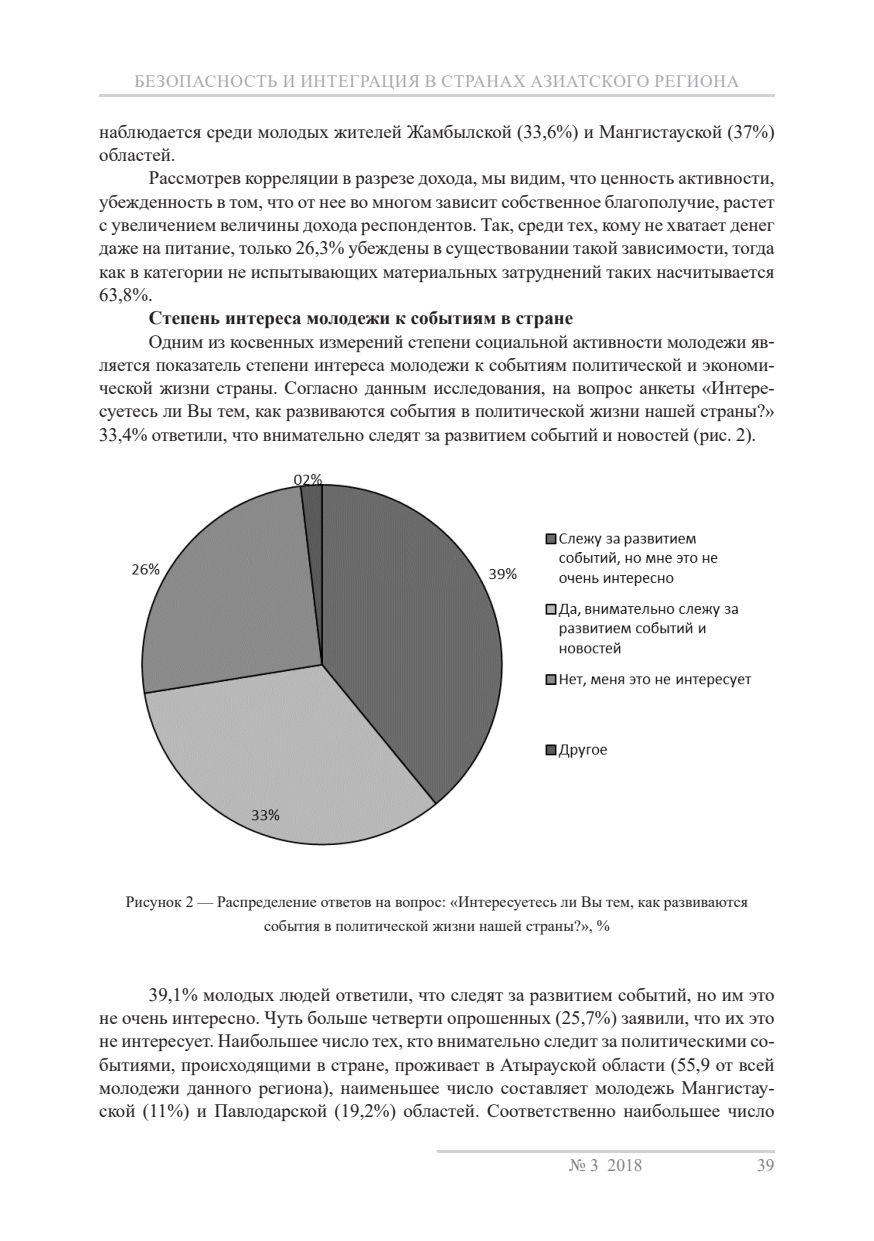
<style>
.page{position:relative;width:874px;height:1241px;background:#fff}
.page>*{position:absolute;margin:0;border:0;box-sizing:border-box;transform-origin:0 0}
.t1{font:18.9px/23.3px "Times New Roman";color:#231f20;text-align:justify}
.t2{font:700 18.9px "Times New Roman";color:#231f20}
.t3{font:17.5px "Times New Roman";letter-spacing:.035em;color:#a8a9ad}
.t4{font:17.5px "Times New Roman";color:#808285}
.t5{font:15.75px/23.3px "Times New Roman";color:#231f20;text-align:center}
</style>
<div class="page">
<hr style="left:99px;top:94px;width:675px;height:3px;background:#d1d2d4">
<hr style="left:437px;top:1150px;width:337px;height:2px;background:#d1d2d4">
<img style="left:132px;top:473px;width:620px;height:373px">
<p class="t3" style="left:134px;top:69px;width:606px">БЕЗОПАСНОСТЬ И ИНТЕГРАЦИЯ В СТРАНАХ АЗИАТСКОГО РЕГИОНА</p>
<p class="t1" style="left:99px;top:119px;width:676px">наблюдается среди молодых жителей Жамбылской (33,6%) и Мангистауской (37%) областей.</p>
<p class="t1" style="left:99px;top:165px;width:676px;text-indent:50px">Рассмотрев корреляции в разрезе дохода, мы видим, что ценность активности, убежденность в том, что от нее во многом зависит собственное благополучие, растет с увеличением величины дохода респондентов. Так, среди тех, кому не хватает денег даже на питание, только 26,3% убеждены в существовании такой зависимости, тогда как в категории не испытывающих материальных затруднений таких насчитывается 63,8%.</p>
<p class="t2" style="left:149px;top:304px;width:425px">Степень интереса молодежи к событиям в стране</p>
<p class="t1" style="left:99px;top:329px;width:676px;text-indent:50px">Одним из косвенных измерений степени социальной активности молодежи яв&shy;ляется показатель степени интереса молодежи к событиям политической и экономи&shy;ческой жизни страны. Согласно данным исследования, на вопрос анкеты «Интере&shy;суетесь ли Вы тем, как развиваются события в политической жизни нашей страны?» 33,4% ответили, что внимательно следят за развитием событий и новостей (рис. 2).</p>
<p class="t5" style="left:126px;top:889px;width:623px">Рисунок 2 — Распределение ответов на вопрос: «Интересуетесь ли Вы тем, как развиваются события в политической жизни нашей страны?», %</p>
<p class="t1" style="left:99px;top:981px;width:676px;text-indent:50px">39,1% молодых людей ответили, что следят за развитием событий, но им это не очень интересно. Чуть больше четверти опрошенных (25,7%) заявили, что их это не интересует. Наибольшее число тех, кто внимательно следит за политическими со&shy;бытиями, происходящими в стране, проживает в Атырауской области (55,9 от всей молодежи данного региона), наименьшее число составляет молодежь Мангистау&shy;ской (11%) и Павлодарской (19,2%) областей. Соответственно наибольшее число</p>
<p class="t4" style="left:568px;top:1152px;width:75px">№ 3 2018</p>
<p class="t4" style="left:756px;top:1152px;width:19px">39</p>
</div>
